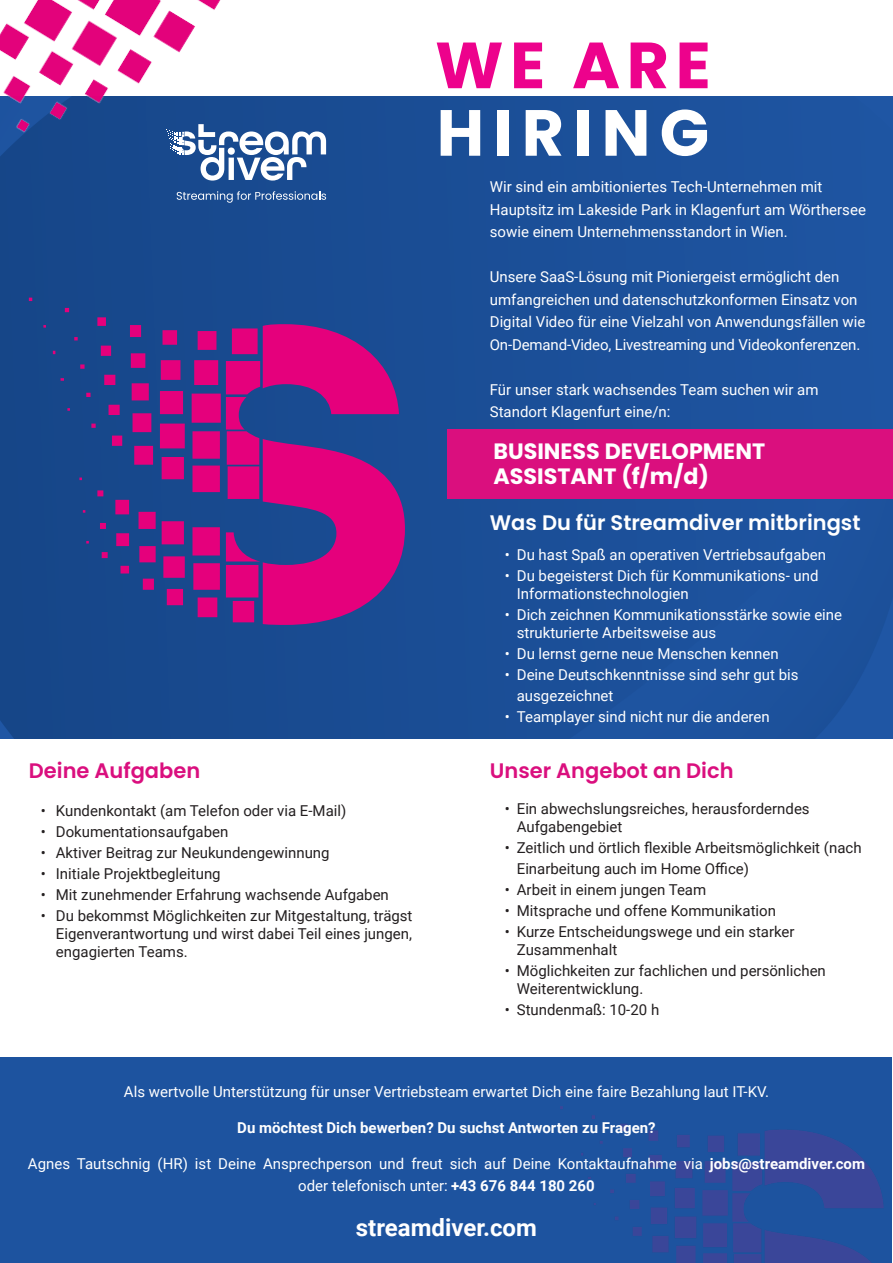
<style>
.page{position:relative;width:893px;height:1263px;background:#fff}
.page>*{position:absolute;margin:0;border:0;box-sizing:border-box;transform-origin:0 0}
.t1{font:700 65.1px "Poppins";letter-spacing:.14em;color:#fff}
.t2{font:700 65.1px "Poppins";color:#ed028c}
.t3{font:700 24px "Roboto";color:#fff}
.t4{font:700 22.2px/25.5px "Poppins";color:#fff}
.t5{font:600 21px "Poppins";color:#da0f7e}
.t6{font:600 21px "Poppins";color:#fff}
.t7{font:15px/22.5px "Roboto";color:#fff}
.t8{font:15px/18px "Roboto";color:#231f20}
.t9{font:700 15px "Roboto";color:#fff}
.s1{font-weight:700}
</style>
<div class="page">
<img style="left:0;top:97px;width:893px;height:642px">
<svg style="left:29px;top:298px;width:376px;height:327px;fill:#19478a"></svg>
<div style="left:1px;top:1057px;width:891px;height:205px;background:#1d539f"></div>
<div style="left:447px;top:429px;width:446px;height:70px;background:#da0f7e"></div>
<img style="left:561px;top:1106px;width:327px;height:157px">
<img style="left:0;top:0;width:226px;height:281px">
<svg style="left:166px;top:124px;width:160px;height:57px"></svg>
<svg style="left:177px;top:191px;width:149px;height:12px"></svg>
<p class="t2" style="left:435px;top:28px;width:277px">WE ARE</p>
<p class="t1" style="left:437px;top:95px;width:274px">HIRING</p>
<p class="t7" style="left:490px;top:175px;width:378px">Wir sind ein ambitioniertes Tech-Unternehmen mit<br>Hauptsitz im Lakeside Park in Klagenfurt am Wörthersee sowie einem Unternehmensstandort in Wien.</p>
<p class="t7" style="left:490px;top:265px;width:377px">Unsere SaaS-Lösung mit Pioniergeist ermöglicht den umfangreichen und datenschutzkonformen Einsatz von Digital Video für eine Vielzahl von Anwendungsfällen wie On-Demand-Video, Livestreaming und Videokonferenzen.</p>
<p class="t7" style="left:490px;top:377px;width:330px">Für unser stark wachsendes Team suchen wir am<br>Standort Klagenfurt eine/n:</p>
<p class="t4" style="left:493px;top:438px;width:273px">BUSINESS DEVELOPMENT<br>ASSISTANT (f/m/d)</p>
<p class="t5" style="left:29px;top:759px;width:173px">Deine Aufgaben</p>
<p class="t8" style="left:41px;top:801px;width:307px">• Kundenkontakt (am Telefon oder via E-Mail)</p>
<p class="t8" style="left:41px;top:822px;width:189px">• Dokumentationsaufgaben</p>
<p class="t8" style="left:41px;top:843px;width:290px">• Aktiver Beitrag zur Neukundengewinnung</p>
<p class="t8" style="left:41px;top:864px;width:181px">• Initiale Projektbegleitung</p>
<p class="t8" style="left:41px;top:885px;width:350px">• Mit zunehmender Erfahrung wachsende Aufgaben</p>
<p class="t8" style="left:56px;top:906px;width:358px;text-align:justify;text-indent:-15px">• Du bekommst Möglichkeiten zur Mitgestaltung, trägst Eigenverantwortung und wirst dabei Teil eines jungen, engagierten Teams.</p>
<p class="t6" style="left:490px;top:511px;width:372px">Was Du für Streamdiver mitbringst</p>
<p class="t7" style="left:505px;top:543px;width:323px">• Du hast Spaß an operativen Vertriebsaufgaben</p>
<p class="t7" style="left:517px;top:566px;width:303px;line-height:18px;text-indent:-12px">• Du begeisterst Dich für Kommunikations- und<br>Informationstechnologien</p>
<p class="t7" style="left:517px;top:605px;width:327px;line-height:18px;text-indent:-12px">• Dich zeichnen Kommunikationsstärke sowie eine strukturierte Arbeitsweise aus</p>
<p class="t7" style="left:505px;top:642px;width:275px">• Du lernst gerne neue Menschen kennen</p>
<p class="t7" style="left:517px;top:663px;width:283px;line-height:21px;text-indent:-12px">• Deine Deutschkenntnisse sind sehr gut bis ausgezeichnet</p>
<p class="t7" style="left:505px;top:705px;width:266px">• Teamplayer sind nicht nur die anderen</p>
<p class="t5" style="left:490px;top:759px;width:245px">Unser Angebot an Dich</p>
<p class="t8" style="left:517px;top:799px;width:294px;text-indent:-12px">• Ein abwechslungsreiches, herausforderndes<br>Aufgabengebiet</p>
<p class="t8" style="left:517px;top:837px;width:346px;line-height:21px;text-indent:-12px">• Zeitlich und örtlich flexible Arbeitsmöglichkeit (nach<br>Einarbeitung auch im Home Office)</p>
<p class="t8" style="left:505px;top:880px;width:203px">• Arbeit in einem jungen Team</p>
<p class="t8" style="left:505px;top:901px;width:273px">• Mitsprache und offene Kommunikation</p>
<p class="t8" style="left:517px;top:922px;width:279px;text-indent:-12px">• Kurze Entscheidungswege und ein starker<br>Zusammenhalt</p>
<p class="t8" style="left:517px;top:961px;width:311px;text-indent:-12px">• Möglichkeiten zur fachlichen und persönlichen<br>Weiterentwicklung.</p>
<p class="t8" style="left:505px;top:1000px;width:156px">• Stundenmaß: 10-20 h</p>
<p class="t7" style="left:124px;top:1080px;width:646px">Als wertvolle Unterstützung für unser Vertriebsteam erwartet Dich eine faire Bezahlung laut IT-KV.</p>
<p class="t9" style="left:237px;top:1117px;width:420px">Du möchtest Dich bewerben? Du suchst Antworten zu Fragen?</p>
<p class="t7" style="left:28px;top:1152px;width:838px">Agnes Tautschnig (HR) ist Deine Ansprechperson und freut sich auf Deine Kontaktaufnahme via <span class="s1">jobs@streamdiver.com</span></p>
<p class="t7" style="left:298px;top:1174px;width:298px">oder telefonisch unter: <span class="s1">+43 676 844 180 260</span></p>
<p class="t3" style="left:356px;top:1211px;width:182px">streamdiver.com</p>
</div>
